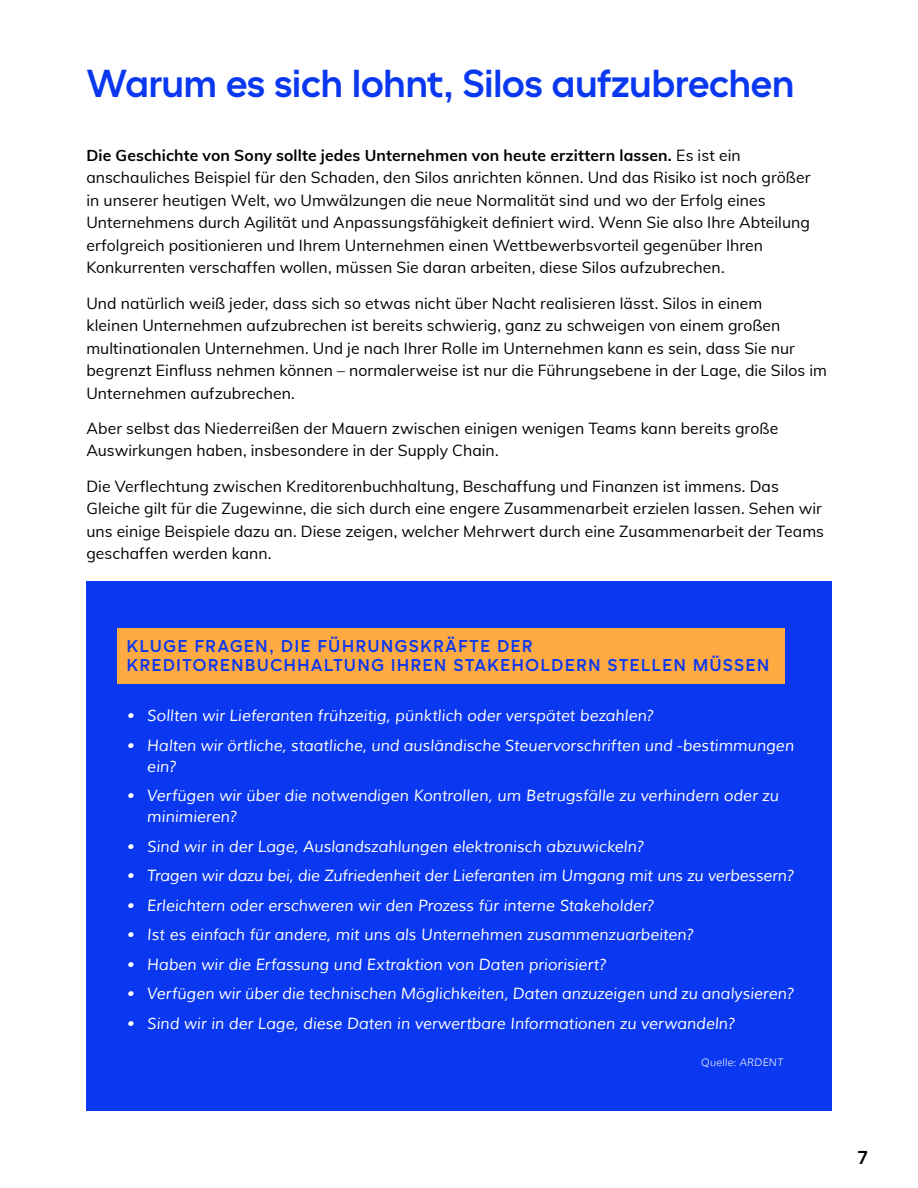
<style>
.page{position:relative;width:918px;height:1188px;background:#fff}
.page>*{position:absolute;margin:0;border:0;box-sizing:border-box;transform-origin:0 0}
.t1{font:500 37.5px "Tradeshift";color:#0a37f0}
.t2{font:500 18px "Tradeshift";color:#000}
.t3{font:500 16.5px/19.8px "Tradeshift";letter-spacing:.105em;color:#0a37f0}
.t4{font:15.75px/22.5px "Muli";letter-spacing:.005em;color:#000}
.t5{font:italic 15.75px/21px "Muli";color:#fff}
.t6{font:italic 300 10.5px "Muli";letter-spacing:.015em;color:#fff}
.s1{font-weight:700}
</style>
<div class="page">
<div style="left:86px;top:581px;width:746px;height:529px;background:#0a37f0"></div>
<div style="left:118px;top:628px;width:667px;height:55px;background:#ffaa42"></div>
<h1 class="t1" style="left:87px;top:60px;width:709px">Warum es sich lohnt, Silos aufzubrechen</h1>
<p class="t4" style="left:86px;top:143px;width:726px"><span class="s1">Die Geschichte von Sony sollte jedes Unternehmen von heute erzittern lassen.</span> Es ist ein anschauliches Beispiel für den Schaden, den Silos anrichten können. Und das Risiko ist noch größer in unserer heutigen Welt, wo Umwälzungen die neue Normalität sind und wo der Erfolg eines Unternehmens durch Agilität und Anpassungsfähigkeit definiert wird. Wenn Sie also Ihre Abteilung erfolgreich positionieren und Ihrem Unternehmen einen Wettbewerbsvorteil gegenüber Ihren Konkurrenten verschaffen wollen, müssen Sie daran arbeiten, diese Silos aufzubrechen.</p>
<p class="t4" style="left:86px;top:291px;width:742px">Und natürlich weiß jeder, dass sich so etwas nicht über Nacht realisieren lässt. Silos in einem<br>kleinen Unternehmen aufzubrechen ist bereits schwierig, ganz zu schweigen von einem großen multinationalen Unternehmen. Und je nach Ihrer Rolle im Unternehmen kann es sein, dass Sie nur begrenzt Einfluss nehmen können – normalerweise ist nur die Führungsebene in der Lage, die Silos im Unternehmen aufzubrechen.</p>
<p class="t4" style="left:86px;top:416px;width:693px">Aber selbst das Niederreißen der Mauern zwischen einigen wenigen Teams kann bereits große<br>Auswirkungen haben, insbesondere in der Supply Chain.</p>
<p class="t4" style="left:86px;top:474px;width:739px">Die Verflechtung zwischen Kreditorenbuchhaltung, Beschaffung und Finanzen ist immens. Das Gleiche gilt für die Zugewinne, die sich durch eine engere Zusammenarbeit erzielen lassen. Sehen wir uns einige Beispiele dazu an. Diese zeigen, welcher Mehrwert durch eine Zusammenarbeit der Teams geschaffen werden kann.</p>
<p class="t3" style="left:127px;top:635px;width:644px">KLUGE FRAGEN, DIE FÜHRUNGSKRÄFTE DER<br>KREDITORENBUCHHALTUNG IHREN STAKEHOLDERN STELLEN MÜSSEN</p>
<p class="t5" style="left:127px;top:705px;width:529px">• Sollten wir Lieferanten frühzeitig, pünktlich oder verspätet bezahlen?</p>
<p class="t5" style="left:147px;top:735px;width:649px;text-indent:-20px">• Halten wir örtliche, staatliche, und ausländische Steuervorschriften und -bestimmungen ein?</p>
<p class="t5" style="left:147px;top:785px;width:633px;text-indent:-20px">• Verfügen wir über die notwendigen Kontrollen, um Betrugsfälle zu verhindern oder zu minimieren?</p>
<p class="t5" style="left:127px;top:836px;width:519px">• Sind wir in der Lage, Auslandszahlungen elektronisch abzuwickeln?</p>
<p class="t5" style="left:127px;top:865px;width:669px">• Tragen wir dazu bei, die Zufriedenheit der Lieferanten im Umgang mit uns zu verbessern?</p>
<p class="t5" style="left:127px;top:895px;width:529px">• Erleichtern oder erschweren wir den Prozess für interne Stakeholder?</p>
<p class="t5" style="left:127px;top:924px;width:569px">• Ist es einfach für andere, mit uns als Unternehmen zusammenzuarbeiten?</p>
<p class="t5" style="left:127px;top:954px;width:481px">• Haben wir die Erfassung und Extraktion von Daten priorisiert?</p>
<p class="t5" style="left:127px;top:983px;width:669px">• Verfügen wir über die technischen Möglichkeiten, Daten anzuzeigen und zu analysieren?</p>
<p class="t5" style="left:127px;top:1013px;width:610px">• Sind wir in der Lage, diese Daten in verwertbare Informationen zu verwandeln?</p>
<p class="t6" style="left:701px;top:1056px;width:84px">Quelle: ARDENT</p>
<p class="t2" style="left:858px;top:1146px;width:11px">7</p>
</div>
